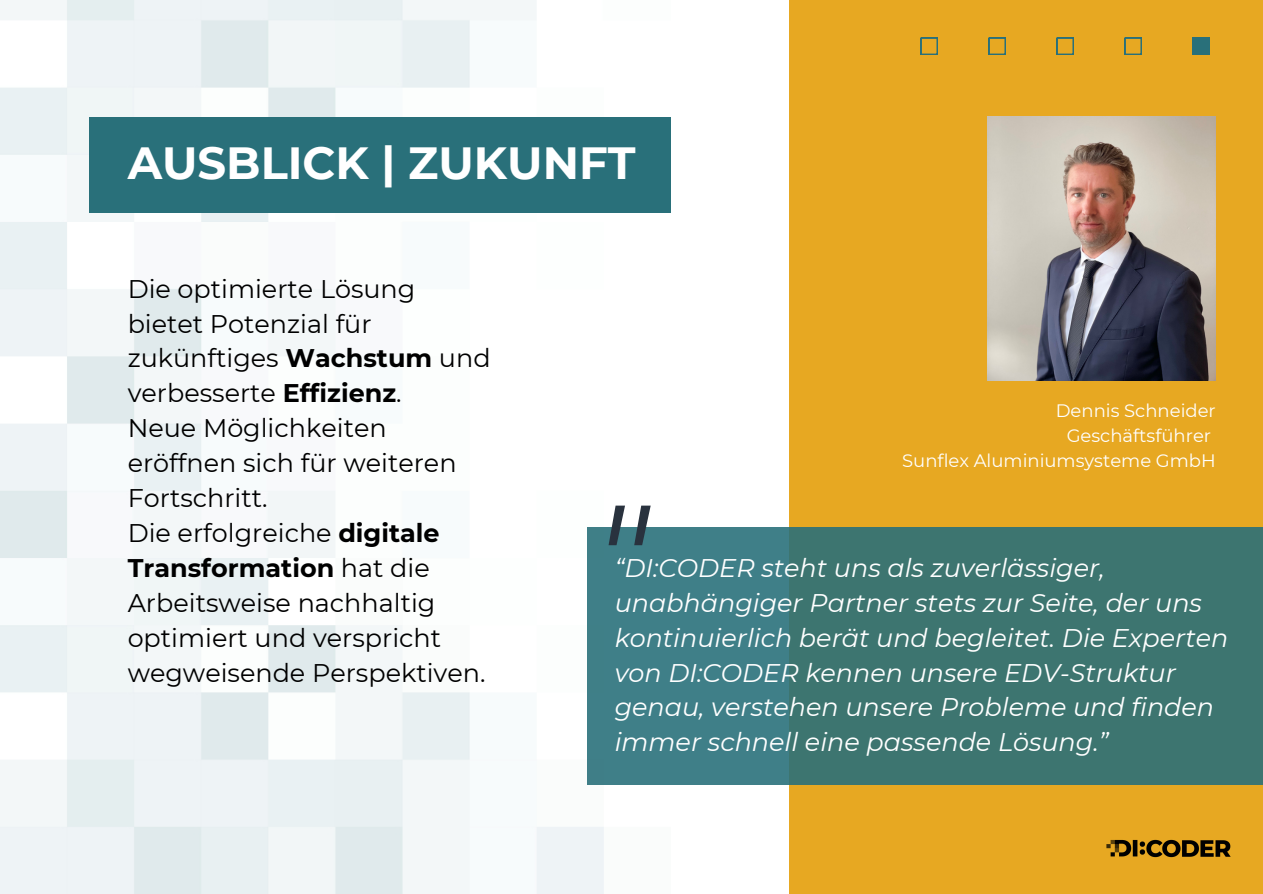
<style>
.page{position:relative;width:1263px;height:894px;background:#fff}
.page>*{position:absolute;margin:0;border:0;box-sizing:border-box;transform-origin:0 0}
.t1{font:italic 150px "Montserrat";color:#29323e}
.t2{font:700 45px "Montserrat";color:#fff}
.t3{font:25.5px/34.8px "Montserrat";color:#000}
.t4{font:italic 25.5px/34.8px "Montserrat";color:#fff}
.t5{font:18px "Montserrat";color:#fff}
.s1{font-weight:700}
</style>
<div class="page">
<img style="left:0;top:0;width:789px;height:892px">
<div style="left:789px;top:0;width:474px;height:893px;background:#e7a822"></div>
<img style="left:1106px;top:839px;width:125px;height:19px">
<svg style="left:989px;top:38px;width:17px;height:17px"></svg>
<svg style="left:1057px;top:38px;width:17px;height:17px"></svg>
<svg style="left:1125px;top:38px;width:17px;height:17px"></svg>
<svg style="left:1193px;top:38px;width:17px;height:17px"></svg>
<svg style="left:921px;top:38px;width:17px;height:17px"></svg>
<div style="left:89px;top:117px;width:582px;height:95px;background:#29707a"></div>
<img style="left:987px;top:117px;width:228px;height:263px">
<div style="left:587px;top:526px;width:676px;height:258px;background:linear-gradient(to right,#3f7e86,#3c7268)"></div>
<p class="t2" style="left:128px;top:136px;width:509px">AUSBLICK | ZUKUNFT</p>
<p class="t3" style="left:128px;top:271px;width:364px">Die optimierte Lösung bietet Potenzial für zukünftiges <span class="s1">Wachstum</span> und verbesserte <span class="s1">Effizienz</span>.</p>
<p class="t3" style="left:128px;top:410px;width:330px">Neue Möglichkeiten eröffnen sich für weiteren<br>Fortschritt.</p>
<p class="t3" style="left:128px;top:515px;width:359px">Die erfolgreiche <span class="s1">digitale<br>Transformation</span> hat die<br>Arbeitsweise nachhaltig optimiert und verspricht wegweisende Perspektiven.</p>
<p class="t1" style="left:592px;top:465px;width:57px">"</p>
<p class="t5" style="left:1056px;top:399px;width:162px">Dennis Schneider</p>
<p class="t5" style="left:1067px;top:424px;width:146px">Geschäftsführer</p>
<p class="t5" style="left:902px;top:449px;width:315px">Sunflex Aluminiumsysteme GmbH</p>
<p class="t4" style="left:615px;top:550px;width:615px">“DI:CODER steht uns als zuverlässiger, unabhängiger Partner stets zur Seite, der uns kontinuierlich berät und begleitet. Die Experten von DI:CODER kennen unsere EDV-Struktur genau, verstehen unsere Probleme und finden immer schnell eine passende Lösung.”</p>
</div>
